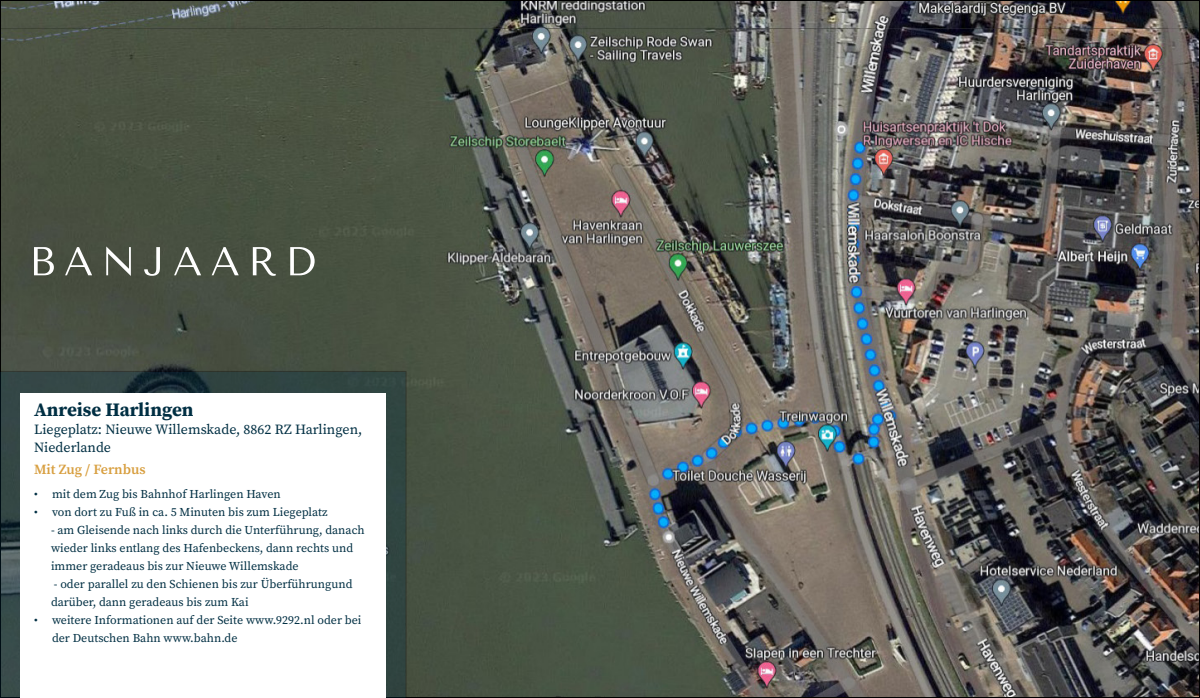
<style>
.page{position:relative;width:1200px;height:698px;background:#fff}
.page>*{position:absolute;margin:0;border:0;box-sizing:border-box;transform-origin:0 0}
.t1{font:700 19px "Source Serif Pro";color:#002f43}
.t2{font:14px/18px "Source Serif Pro";color:#002f43}
.t3{font:600 14px "Source Serif Pro";color:#d89f40}
.t4{font:12px/18px "Source Serif Pro";color:#002f43}
</style>
<div class="page">
<img style="left:2px;top:2px;width:1196px;height:694px">
<svg style="left:0;top:371px;width:407px;height:327px;background:#334644"></svg>
<svg style="left:34px;top:247px;width:20px;height:28px"></svg>
<svg style="left:65px;top:247px;width:27px;height:28px"></svg>
<svg style="left:106px;top:247px;width:25px;height:29px"></svg>
<svg style="left:144px;top:247px;width:16px;height:29px"></svg>
<svg style="left:174px;top:247px;width:27px;height:28px"></svg>
<svg style="left:212px;top:247px;width:27px;height:28px"></svg>
<svg style="left:253px;top:247px;width:23px;height:29px"></svg>
<svg style="left:290px;top:247px;width:25px;height:28px"></svg>
<div style="left:20px;top:394px;width:366px;height:304px;background:#fff"></div>
<h1 class="t1" style="left:34px;top:397px;width:161px">Anreise Harlingen</h1>
<p class="t2" style="left:34px;top:420px;width:330px">Liegeplatz: Nieuwe Willemskade, 8862 RZ Harlingen,<br>Niederlande</p>
<p class="t3" style="left:34px;top:460px;width:113px">Mit Zug / Fernbus</p>
<p class="t4" style="left:34px;top:485px;width:248px">• mit dem Zug bis Bahnhof Harlingen Haven</p>
<p class="t4" style="left:34px;top:503px;width:295px">• von dort zu Fuß in ca. 5 Minuten bis zum Liegeplatz</p>
<p class="t4" style="left:51px;top:521px;width:315px">- am Gleisende nach links durch die Unterführung, danach wieder links entlang des Hafenbeckens, dann rechts und immer geradeaus bis zur Nieuwe Willemskade</p>
<p class="t4" style="left:51px;top:575px;width:303px">- oder parallel zu den Schienen bis zur Überführungund darüber, dann geradeaus bis zum Kai</p>
<p class="t4" style="left:52px;top:611px;width:311px;text-indent:-18px">• weitere Informationen auf der Seite www.9292.nl oder bei der Deutschen Bahn www.bahn.de</p>
</div>
